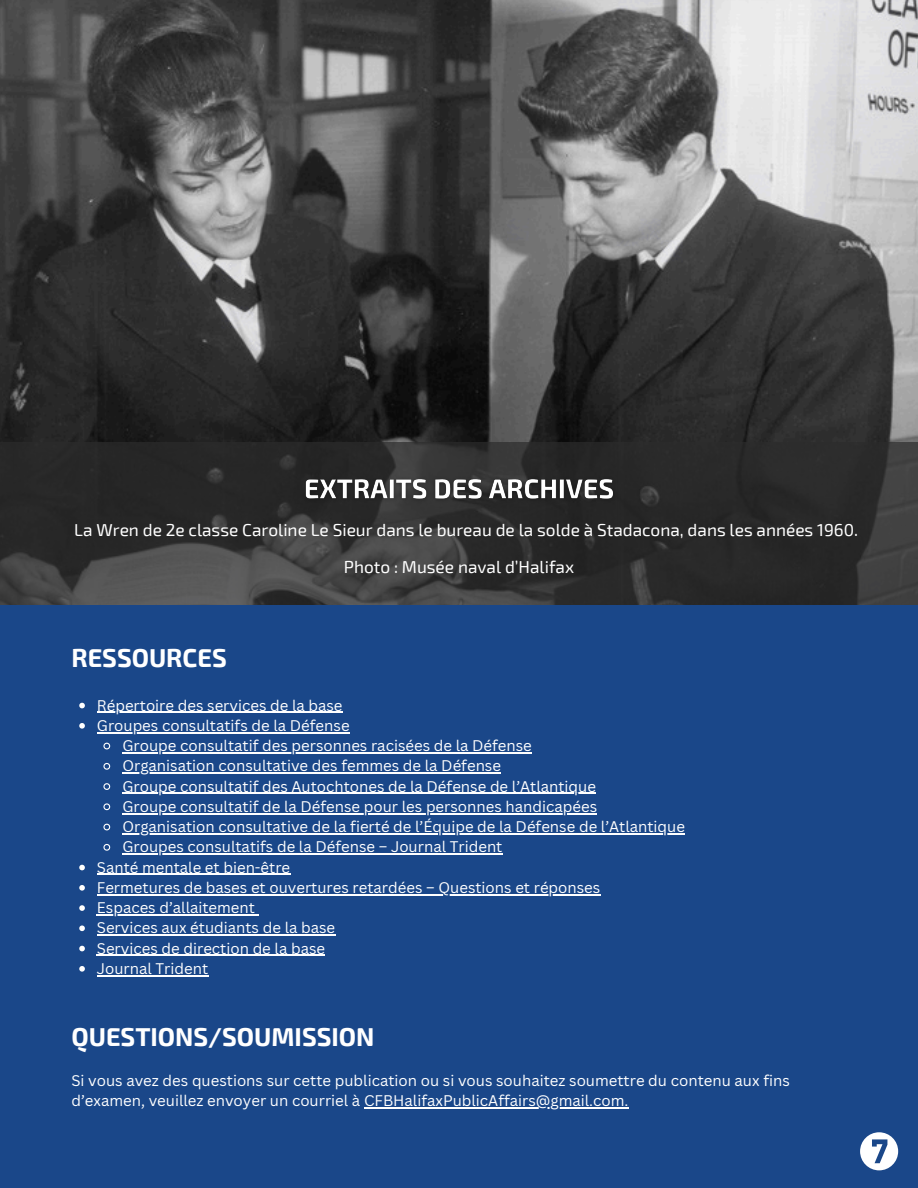
<style>
.page{position:relative;width:918px;height:1188px;background:#fff}
.page>*{position:absolute;margin:0;border:0;box-sizing:border-box;transform-origin:0 0}
.t1{font:700 25.35px "Exo 2";color:#fff}
.t2{font:17.25px "Exo 2";color:#fff}
.t3{font:15px/20.2px "Canva Sans";color:#fff}
</style>
<div class="page">
<img style="left:0;top:0;width:918px;height:442px">
<div style="left:0;top:605px;width:918px;height:583px;background:#1a4789"></div>
<svg style="left:0;top:442px;width:918px;height:163px;background:#313131"></svg>
<svg style="left:79px;top:703px;width:6px;height:5px"></svg>
<hr style="left:97px;top:712px;width:246px;height:1px;background:#fff">
<svg style="left:79px;top:723px;width:6px;height:6px"></svg>
<hr style="left:97px;top:732px;width:253px;height:1px;background:#fff">
<svg style="left:103px;top:742px;width:8px;height:8px"></svg>
<hr style="left:122px;top:752px;width:410px;height:1px;background:#fff">
<svg style="left:103px;top:763px;width:8px;height:7px"></svg>
<hr style="left:122px;top:773px;width:379px;height:1px;background:#fff">
<svg style="left:103px;top:783px;width:8px;height:7px"></svg>
<hr style="left:122px;top:793px;width:474px;height:1px;background:#fff">
<svg style="left:103px;top:803px;width:8px;height:8px"></svg>
<hr style="left:122px;top:813px;width:475px;height:1px;background:#fff">
<svg style="left:103px;top:823px;width:8px;height:8px"></svg>
<hr style="left:122px;top:833px;width:563px;height:1px;background:#fff">
<svg style="left:103px;top:844px;width:8px;height:7px"></svg>
<hr style="left:122px;top:854px;width:380px;height:1px;background:#fff">
<svg style="left:79px;top:865px;width:6px;height:5px"></svg>
<hr style="left:97px;top:874px;width:193px;height:1px;background:#fff">
<svg style="left:79px;top:885px;width:6px;height:6px"></svg>
<hr style="left:97px;top:894px;width:503px;height:1px;background:#fff">
<svg style="left:79px;top:905px;width:6px;height:6px"></svg>
<hr style="left:97px;top:914px;width:158px;height:1px;background:#fff">
<svg style="left:79px;top:926px;width:6px;height:5px"></svg>
<hr style="left:97px;top:935px;width:238px;height:1px;background:#fff">
<svg style="left:79px;top:946px;width:6px;height:5px"></svg>
<hr style="left:97px;top:955px;width:228px;height:1px;background:#fff">
<svg style="left:79px;top:966px;width:6px;height:6px"></svg>
<hr style="left:97px;top:975px;width:111px;height:1px;background:#fff">
<hr style="left:364px;top:1107px;width:265px;height:1px;background:#fff">
<img style="left:298px;top:471px;width:322px;height:37px">
<svg style="left:860px;top:1132px;width:38px;height:38px"></svg>
<h1 class="t2" style="left:74px;top:519px;width:785px">La Wren de 2e classe Caroline Le Sieur dans le bureau de la solde à Stadacona, dans les années 1960.</h1>
<p class="t2" style="left:344px;top:556px;width:232px">Photo : Musée naval d’Halifax</p>
<p class="t1" style="left:71px;top:642px;width:157px">RESSOURCES</p>
<h2 class="t3" style="left:97px;top:695px;width:247px">Répertoire des services de la base</h2>
<h2 class="t3" style="left:97px;top:715px;width:254px">Groupes consultatifs de la Défense</h2>
<h1 class="t3" style="left:122px;top:735px;width:411px">Groupe consultatif des personnes racisées de la Défense</h1>
<p class="t3" style="left:122px;top:755px;width:380px">Organisation consultative des femmes de la Défense</p>
<p class="t3" style="left:122px;top:776px;width:475px">Groupe consultatif des Autochtones de la Défense de l’Atlantique</p>
<p class="t3" style="left:122px;top:796px;width:476px">Groupe consultatif de la Défense pour les personnes handicapées</p>
<p class="t3" style="left:122px;top:816px;width:564px">Organisation consultative de la fierté de l’Équipe de la Défense de l’Atlantique</p>
<p class="t3" style="left:122px;top:836px;width:382px">Groupes consultatifs de la Défense – Journal Trident</p>
<p class="t3" style="left:97px;top:857px;width:195px">Santé mentale et bien-être</p>
<p class="t3" style="left:97px;top:877px;width:505px">Fermetures de bases et ouvertures retardées – Questions et réponses</p>
<p class="t3" style="left:97px;top:897px;width:160px">Espaces d’allaitement</p>
<p class="t3" style="left:97px;top:917px;width:240px">Services aux étudiants de la base</p>
<p class="t3" style="left:97px;top:938px;width:230px">Services de direction de la base</p>
<p class="t3" style="left:97px;top:958px;width:113px">Journal Trident</p>
<p class="t1" style="left:71px;top:1020px;width:305px">QUESTIONS/SOUMISSION</p>
<p class="t3" style="left:71px;top:1070px;width:720px">Si vous avez des questions sur cette publication ou si vous souhaitez soumettre du contenu aux fins d’examen, veuillez envoyer un courriel à CFBHalifaxPublicAffairs@gmail.com.</p>
</div>
